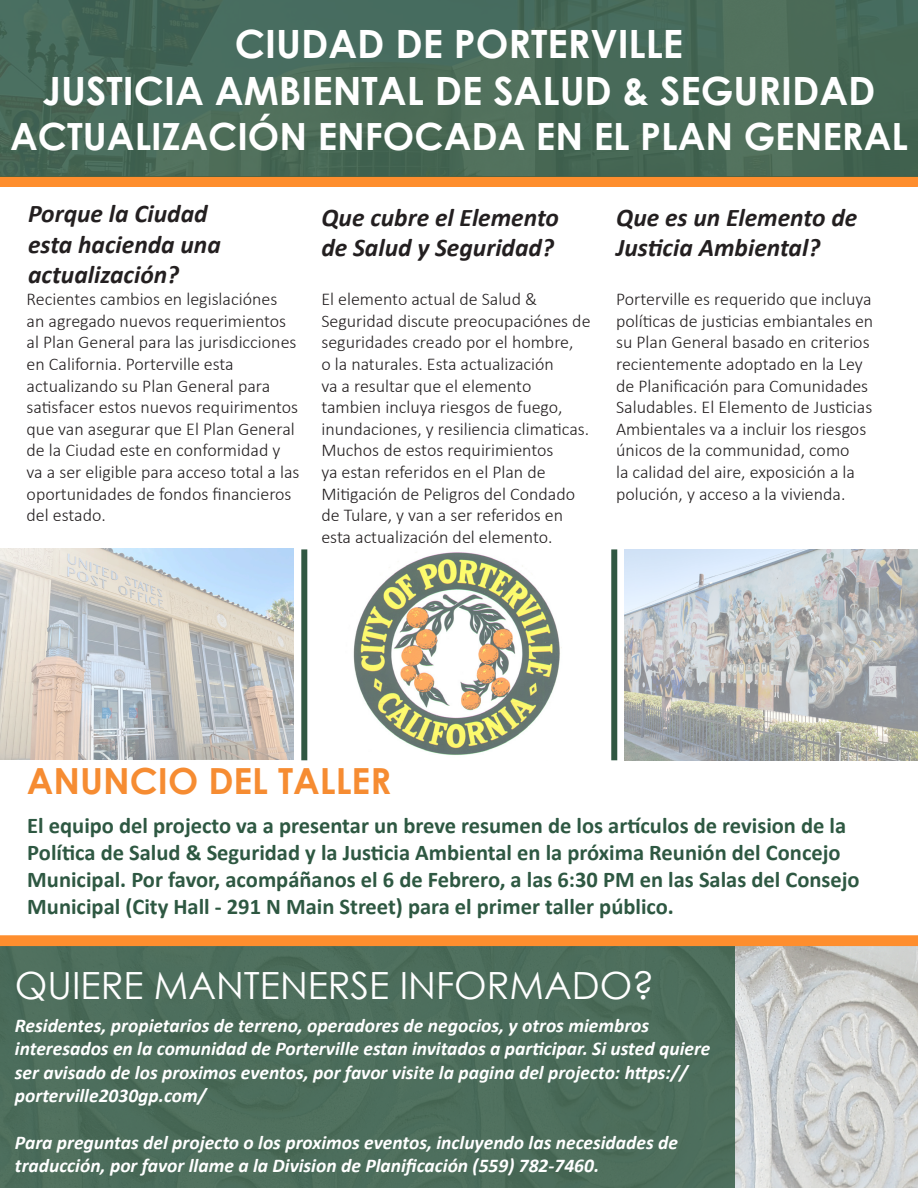
<style>
.page{position:relative;width:918px;height:1188px;background:#fff}
.page>*{position:absolute;margin:0;border:0;box-sizing:border-box;transform-origin:0 0}
.t1{font:700 39px "Century Gothic";color:#fff}
.t2{font:700 37.5px "Century Gothic";color:#fff}
.t3{font:37.5px "Century Gothic";color:#fff}
.t4{font:700 36px "Century Gothic";color:#f68c32}
.t5{font:italic 700 25.5px/30.6px "Calibri";color:#231f20}
.t6{font:700 22.5px/27px "Calibri";color:#2e5842}
.t7{font:italic 700 19.5px/23.4px "Calibri";color:#fff}
.t8{font:300 18px/21.6px "Calibri";color:#231f20}
</style>
<div class="page">
<img style="left:735px;top:946px;width:183px;height:242px">
<div style="left:611px;top:549px;width:6px;height:211px;background:#315842"></div>
<img style="left:624px;top:549px;width:294px;height:211px">
<div style="left:1px;top:177px;width:916px;height:9px;background:#fe8e2e"></div>
<div style="left:0;top:176px;width:918px;height:11px;border:2px solid #fe8e2e"></div>
<div style="left:0;top:946px;width:735px;height:242px;background:#4d6e5c"></div>
<div style="left:1px;top:936px;width:916px;height:9px;background:#fe8e2e"></div>
<div style="left:0;top:935px;width:918px;height:11px;border:2px solid #fe8e2e"></div>
<img style="left:353px;top:552px;width:209px;height:203px">
<img style="left:0;top:549px;width:294px;height:211px">
<div style="left:301px;top:549px;width:6px;height:211px;background:#315842"></div>
<div style="left:0;top:0;width:918px;height:176px;background:#486b59"></div>
<p class="t1" style="left:235px;top:15px;width:450px">CIUDAD DE PORTERVILLE</p>
<p class="t1" style="left:43px;top:61px;width:835px">JUSTICIA AMBIENTAL DE SALUD &amp; SEGURIDAD</p>
<p class="t2" style="left:10px;top:108px;width:899px">ACTUALIZACIÓN ENFOCADA EN EL PLAN GENERAL</p>
<p class="t5" style="left:28px;top:197px;width:194px">Porque la Ciudad esta hacienda una actualización?</p>
<p class="t5" style="left:321px;top:201px;width:239px">Que cubre el Elemento</p>
<p class="t5" style="left:321px;top:232px;width:234px">de Salud y Seguridad?</p>
<p class="t5" style="left:616px;top:201px;width:243px">Que es un Elemento de<br>Justicia Ambiental?</p>
<p class="t8" style="left:27px;top:288px;width:274px">Recientes cambios en legislaciónes an agregado nuevos requerimientos al Plan General para las jurisdicciones en California. Porterville esta actualizando su Plan General para satisfacer estos nuevos requirimentos que van asegurar que El Plan General de la Ciudad este en conformidad y va a ser eligible para acceso total a las oportunidades de fondos financieros del estado.</p>
<p class="t8" style="left:321px;top:288px;width:271px">El elemento actual de Salud &amp; Seguridad discute preocupaciónes de seguridades creado por el hombre,<br>o la naturales. Esta actualización<br>va a resultar que el elemento tambien incluya riesgos de fuego, inundaciones, y resiliencia climaticas.<br>Muchos de estos requirimientos<br>ya estan referidos en el Plan de Mitigación de Peligros del Condado de Tulare, y van a ser referidos en esta actualización del elemento.</p>
<p class="t8" style="left:616px;top:288px;width:259px">Porterville es requerido que incluya políticas de justicias embiantales en su Plan General basado en criterios recientemente adoptado en la Ley de Planificación para Comunidades Saludables. El Elemento de Justicias Ambientales va a incluir los riesgos únicos de la communidad, como<br>la calidad del aire, exposición a la polución, y acceso a la vivienda.</p>
<p class="t4" style="left:27px;top:753px;width:366px">ANUNCIO DEL TALLER</p>
<p class="t6" style="left:27px;top:812px;width:834px">El equipo del projecto va a presentar un breve resumen de los artículos de revision de la Política de Salud &amp; Seguridad y la Justicia Ambiental en la próxima Reunión del Concejo Municipal. Por favor, acompáñanos el 6 de Febrero, a las 6:30 PM en las Salas del Consejo Municipal (City Hall - 291 N Main Street) para el primer taller público.</p>
<p class="t3" style="left:15px;top:959px;width:641px">QUIERE MANTENERSE INFORMADO?</p>
<p class="t7" style="left:15px;top:1013px;width:697px">Residentes, propietarios de terreno, operadores de negocios, y otros miembros interesados en la comunidad de Porterville estan invitados a participar. Si usted quiere ser avisado de los proximos eventos, por favor visite la pagina del projecto: https:// porterville2030gp.com/</p>
<p class="t7" style="left:15px;top:1130px;width:665px">Para preguntas del projecto o los proximos eventos, incluyendo las necesidades de traducción, por favor llame a la Division de Planificación (559) 782-7460.</p>
</div>
